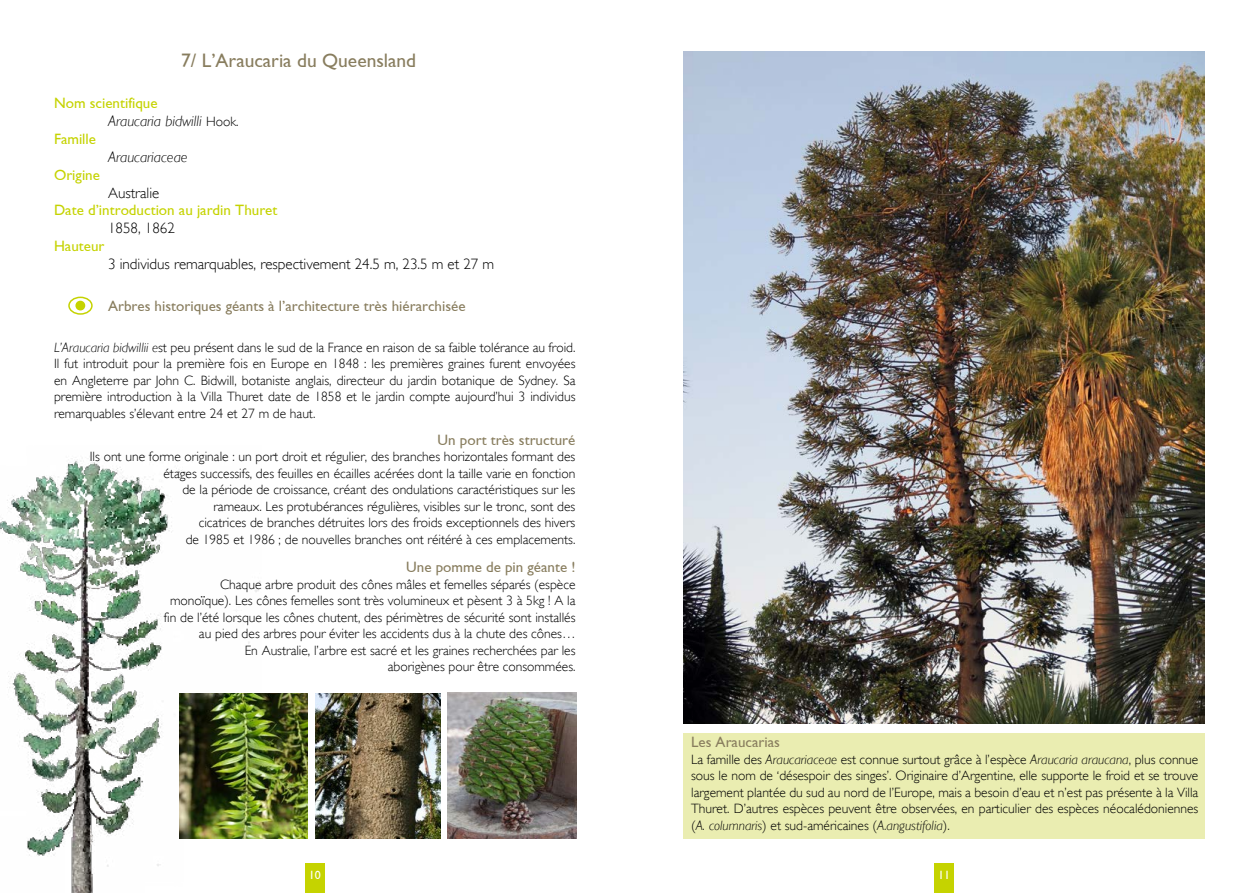
<style>
.page{position:relative;width:1259px;height:893px;background:#fff}
.page>*{position:absolute;margin:0;border:0;box-sizing:border-box;transform-origin:0 0}
.t1{font:19.5px "Gill Sans";color:#887d5e}
.t2{font:15px "Gill Sans";color:#887d5e}
.t3{font:300 15px "Gill Sans";color:#000}
.t4{font:15px "Gill Sans";color:#c5d300}
.t5{font:italic 300 15px "Gill Sans";color:#000}
.t6{font:300 13.5px/16.5px "Gill Sans";color:#000;text-align:justify}
.t7{font:12px "Gill Sans";color:#fff}
.s1{font-style:normal;font-size:13.5px}
.s2{font-style:italic}
</style>
<div class="page">
<div style="left:305px;top:863px;width:19px;height:30px;background:#c5d300"></div>
<div style="left:934px;top:863px;width:20px;height:30px;background:#c5d300"></div>
<div style="left:683px;top:733px;width:522px;height:106px;background:#eaedb1"></div>
<img style="left:0;top:455px;width:261px;height:438px">
<img style="left:448px;top:693px;width:129px;height:146px">
<img style="left:683px;top:52px;width:522px;height:672px">
<svg style="left:69px;top:297px;width:23px;height:17px"></svg>
<div style="left:68px;top:297px;width:25px;height:18px;border:2px solid #c5d300;border-radius:50%"></div>
<div style="left:76px;top:301px;width:8px;height:9px;background:#c5d300;border-radius:50%"></div>
<div style="left:75px;top:301px;width:10px;height:9px;border:2px solid #c5d300;border-radius:50%"></div>
<img style="left:315px;top:693px;width:125px;height:146px">
<img style="left:179px;top:693px;width:129px;height:146px">
<h1 class="t1" style="left:181px;top:50px;width:237px">7/ L’Araucaria du Queensland</h1>
<p class="t4" style="left:54px;top:94px;width:105px">Nom scientifique</p>
<p class="t5" style="left:108px;top:112px;width:132px">Araucaria bidwilli <span class="s1">Hook.</span></p>
<p class="t4" style="left:54px;top:130px;width:44px">Famille</p>
<p class="t5" style="left:108px;top:148px;width:81px">Araucariaceae</p>
<p class="t4" style="left:54px;top:166px;width:47px">Origine</p>
<p class="t3" style="left:108px;top:184px;width:53px">Australie</p>
<p class="t4" style="left:54px;top:201px;width:225px">Date d’introduction au jardin Thuret</p>
<p class="t3" style="left:108px;top:219px;width:68px">1858, 1862</p>
<p class="t4" style="left:54px;top:237px;width:52px">Hauteur</p>
<p class="t3" style="left:108px;top:255px;width:388px">3 individus remarquables, respectivement 24.5 m, 23.5 m et 27 m</p>
<p class="t2" style="left:108px;top:298px;width:359px">Arbres historiques géants à l’architecture très hiérarchisée</p>
<p class="t6" style="left:54px;top:339px;width:523px"><span class="s2">L’Araucaria bidwillii e</span>st peu présent dans le sud de la France en raison de sa faible tolérance au froid.<br>Il fut introduit pour la première fois en Europe en 1848 : les premières graines furent envoyées en Angleterre par John C. Bidwill, botaniste anglais, directeur du jardin botanique de Sydney. Sa première introduction à la Villa Thuret date de 1858 et le jardin compte aujourd’hui 3 individus remarquables s’élevant entre 24 et 27 m de haut.</p>
<p class="t2" style="left:438px;top:431px;width:139px">Un port très structuré</p>
<p class="t6" style="left:90px;top:448px;width:487px;text-align:right">Ils ont une forme originale : un port droit et régulier, des branches horizontales formant des étages successifs, des feuilles en écailles acérées dont la taille varie en fonction<br>de la période de croissance, créant des ondulations caractéristiques sur les<br>rameaux. Les protubérances régulières, visibles sur le tronc, sont des<br>cicatrices de branches détruites lors des froids exceptionnels des hivers<br>de 1985 et 1986 ; de nouvelles branches ont réitéré à ces emplacements.</p>
<p class="t2" style="left:406px;top:559px;width:171px">Une pomme de pin géante !</p>
<p class="t6" style="left:164px;top:576px;width:413px;text-align:right">Chaque arbre produit des cônes mâles et femelles séparés (espèce monoïque). Les cônes femelles sont très volumineux et pèsent 3 à 5kg ! A la fin de l’été lorsque les cônes chutent, des périmètres de sécurité sont installés au pied des arbres pour éviter les accidents dus à la chute des cônes…<br>En Australie, l’arbre est sacré et les graines recherchées par les<br>aborigènes pour être consommées.</p>
<p class="t2" style="left:691px;top:733px;width:90px">Les Araucarias</p>
<p class="t6" style="left:691px;top:751px;width:509px">La famille des <span class="s2">Araucariaceae</span> est connue surtout grâce à l’espèce <span class="s2">Araucaria araucana</span>, plus connue sous le nom de ‘désespoir des singes’. Originaire d’Argentine, elle supporte le froid et se trouve largement plantée du sud au nord de l’Europe, mais a besoin d’eau et n’est pas présente à la Villa Thuret. D’autres espèces peuvent être observées, en particulier des espèces néocalédoniennes (<span class="s2">A. columnaris</span>) et sud-américaines (<span class="s2">A.angustifolia</span>).</p>
<p class="t7" style="left:309px;top:868px;width:13px">10</p>
<p class="t7" style="left:938px;top:868px;width:13px">11</p>
</div>
